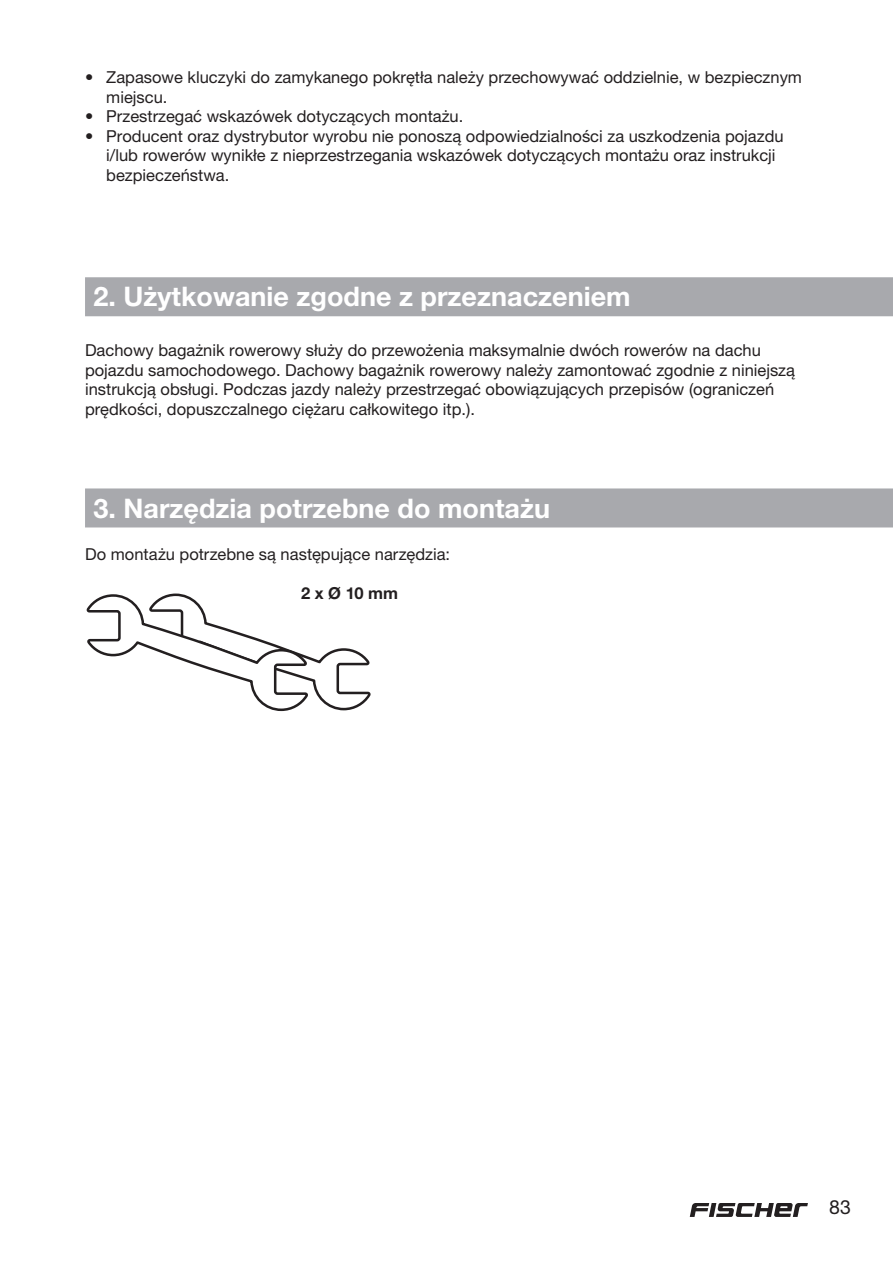
<style>
.page{position:relative;width:893px;height:1263px;background:#fff}
.page>*{position:absolute;margin:0;border:0;box-sizing:border-box;transform-origin:0 0}
.t1{font:700 27px "Helvetica Neue CELT";color:#fff}
.t2{font:19.5px "Helvetica Neue";color:#231f20}
.t3{font:16.5px/19.5px "Helvetica Neue CELT";color:#231f20}
.t4{font:700 16.5px "Helvetica Neue CELT";color:#231f20}
</style>
<div class="page">
<svg style="left:690px;top:1203px;width:118px;height:14px"></svg>
<div style="left:85px;top:277px;width:808px;height:39px;background:#a8a9ad"></div>
<div style="left:85px;top:488px;width:808px;height:39px;background:#a8a9ad"></div>
<svg style="left:86px;top:593px;width:285px;height:119px"></svg>
<p class="t3" style="left:106px;top:68px;width:697px;text-indent:-21px">• Zapasowe kluczyki do zamykanego pokrętła należy przechowywać oddzielnie, w bezpiecznym miejscu.</p>
<p class="t3" style="left:85px;top:107px;width:380px">• Przestrzegać wskazówek dotyczących montażu.</p>
<p class="t3" style="left:106px;top:126px;width:679px;text-indent:-21px">• Producent oraz dystrybutor wyrobu nie ponoszą odpowiedzialności za uszkodzenia pojazdu i/lub rowerów wynikłe z nieprzestrzegania wskazówek dotyczących montażu oraz instrukcji bezpieczeństwa.</p>
<h1 class="t1" style="left:94px;top:280px;width:539px">2. Użytkowanie zgodne z przeznaczeniem</h1>
<p class="t3" style="left:85px;top:341px;width:711px">Dachowy bagażnik rowerowy służy do przewożenia maksymalnie dwóch rowerów na dachu pojazdu samochodowego. Dachowy bagażnik rowerowy należy zamontować zgodnie z niniejszą instrukcją obsługi. Podczas jazdy należy przestrzegać obowiązujących przepisów (ograniczeń prędkości, dopuszczalnego ciężaru całkowitego itp.).</p>
<h1 class="t1" style="left:94px;top:491px;width:458px">3. Narzędzia potrzebne do montażu</h1>
<p class="t3" style="left:85px;top:545px;width:366px">Do montażu potrzebne są następujące narzędzia:</p>
<p class="t4" style="left:301px;top:583px;width:99px">2 x Ø 10 mm</p>
<p class="t2" style="left:829px;top:1196px;width:23px">83</p>
</div>
